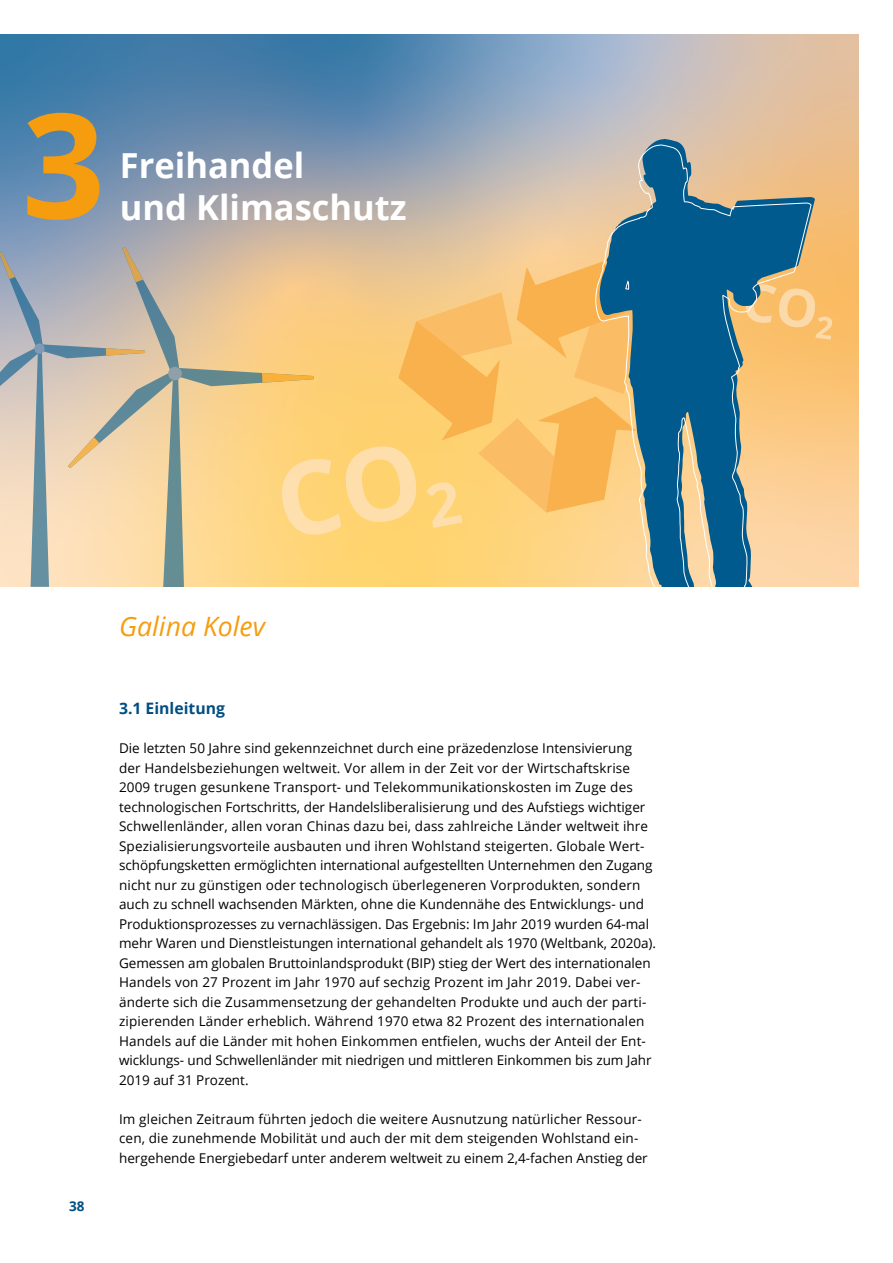
<style>
.page{position:relative;width:893px;height:1263px;background:#fff}
.page>*{position:absolute;margin:0;border:0;box-sizing:border-box;transform-origin:0 0}
.t1{font:700 34.5px/41.4px "Open Sans";color:#fff}
.t2{font:italic 26.7px "Open Sans";color:#f59d0f}
.t3{font:700 15.75px "Open Sans";color:#004e82}
.t4{font:13.5px/19.5px "Open Sans";letter-spacing:.01em;color:#000}
.t5{font:700 13.5px "Open Sans";color:#004e82}
</style>
<div class="page">
<svg style="left:0;top:35px;width:858px;height:552px;background:#9ca4aa"></svg>
<svg style="left:815px;top:284px;width:17px;height:56px"></svg>
<svg style="left:599px;top:138px;width:216px;height:449px;background:#e0be94"></svg>
<svg style="left:595px;top:144px;width:217px;height:443px;background:#79918f"></svg>
<svg style="left:0;top:247px;width:642px;height:340px;background:#e7c68b"></svg>
<div style="left:168px;top:367px;width:14px;height:14px;background:#909fa8;border-radius:50%"></div>
<svg style="left:27px;top:113px;width:72px;height:107px;background:#ae945a"></svg>
<h1 class="t1" style="left:120px;top:144px;width:288px">Freihandel<br>und Klimaschutz</h1>
<p class="t5" style="left:69px;top:1197px;width:17px">38</p>
<h2 class="t2" style="left:119px;top:608px;width:147px">Galina Kolev</h2>
<p class="t3" style="left:119px;top:697px;width:107px">3.1 Einleitung</p>
<p class="t4" style="left:119px;top:738px;width:538px">Die letzten 50 Jahre sind gekennzeichnet durch eine präzedenzlose Intensivierung der Handelsbeziehungen weltweit. Vor allem in der Zeit vor der Wirtschaftskrise 2009 trugen gesunkene Transport- und Telekommunikationskosten im Zuge des technologischen Fortschritts, der Handelsliberalisierung und des Aufstiegs wichtiger Schwellenländer, allen voran Chinas dazu bei, dass zahlreiche Länder weltweit ihre Spezialisierungsvorteile ausbauten und ihren Wohlstand steigerten. Globale Wert&shy;schöpfungsketten ermöglichten international aufgestellten Unternehmen den Zugang nicht nur zu günstigen oder technologisch überlegeneren Vorprodukten, sondern auch zu schnell wachsenden Märkten, ohne die Kundennähe des Entwicklungs- und Produktionsprozesses zu vernachlässigen. Das Ergebnis: Im Jahr 2019 wurden 64-mal mehr Waren und Dienstleistungen international gehandelt als 1970 (Weltbank, 2020a).<br>Gemessen am globalen Bruttoinlandsprodukt (BIP) stieg der Wert des internationalen Handels von 27 Prozent im Jahr 1970 auf sechzig Prozent im Jahr 2019. Dabei ver&shy;änderte sich die Zusammensetzung der gehandelten Produkte und auch der parti&shy;zipierenden Länder erheblich. Während 1970 etwa 82 Prozent des internationalen Handels auf die Länder mit hohen Einkommen entfielen, wuchs der Anteil der Ent&shy;wicklungs- und Schwellenländer mit niedrigen und mittleren Einkommen bis zum Jahr 2019 auf 31 Prozent.</p>
<p class="t4" style="left:119px;top:1109px;width:530px">Im gleichen Zeitraum führten jedoch die weitere Ausnutzung natürlicher Ressour&shy;cen, die zunehmende Mobilität und auch der mit dem steigenden Wohlstand ein&shy;hergehende Energiebedarf unter anderem weltweit zu einem 2,4-fachen Anstieg der</p>
</div>
